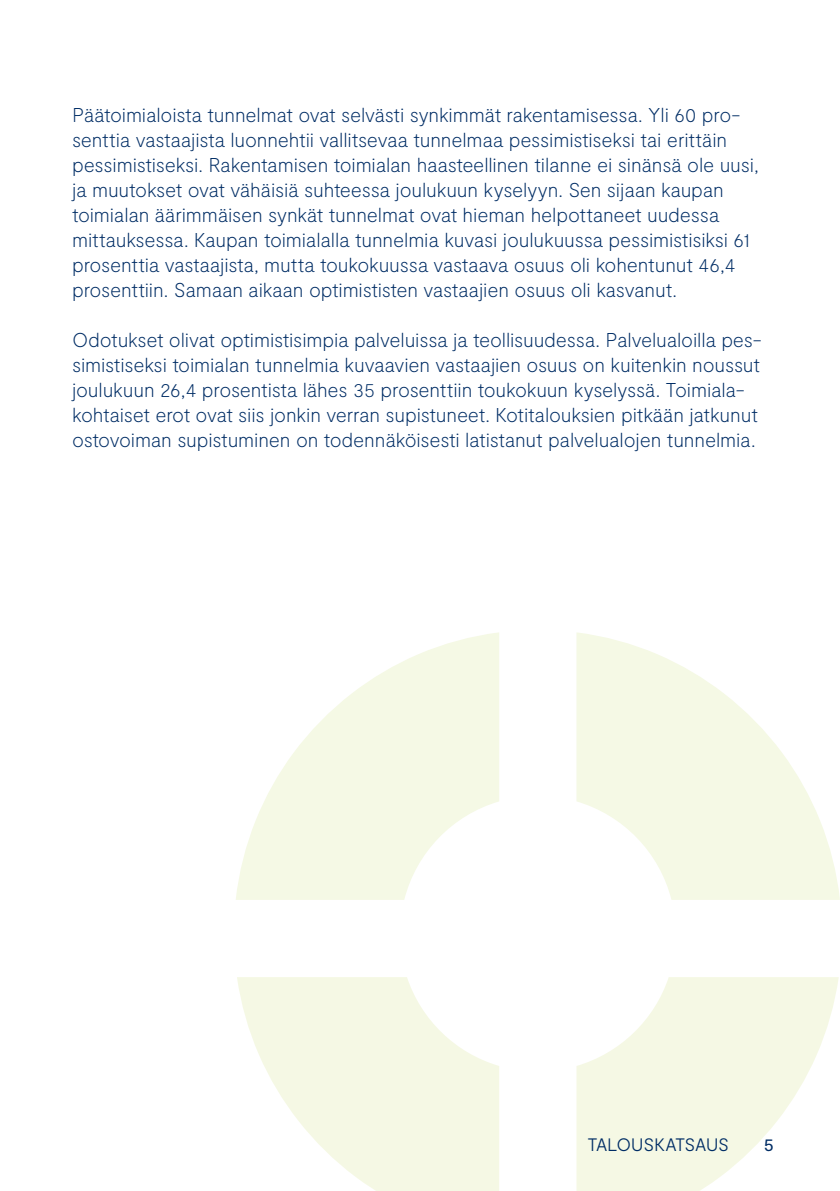
<style>
.page{position:relative;width:840px;height:1191px;background:#fff}
.page>*{position:absolute;margin:0;border:0;box-sizing:border-box;transform-origin:0 0}
.t1{font:100 20px/25px "Moderat";letter-spacing:-.01em;color:#002d65}
.t2{font:300 18px "Moderat";letter-spacing:-.025em;color:#002d65}
.t3{font:18px "Moderat";color:#002d65}
</style>
<div class="page">
<svg style="left:237px;top:977px;width:262px;height:214px;fill:#f5f8e4"></svg>
<svg style="left:576px;top:977px;width:262px;height:214px;fill:#f5f8e4"></svg>
<svg style="left:236px;top:632px;width:263px;height:268px;fill:#f5f9e5"></svg>
<svg style="left:576px;top:632px;width:263px;height:268px;fill:#f5f9e5"></svg>
<p class="t1" style="left:72px;top:103px;width:687px">Päätoimialoista tunnelmat ovat selvästi synkimmät rakentamisessa. Yli 60 pro&shy;senttia vastaajista luonnehtii vallitsevaa tunnelmaa pessimistiseksi tai erittäin pessimistiseksi. Rakentamisen toimialan haasteellinen tilanne ei sinänsä ole uusi, ja muutokset ovat vähäisiä suhteessa joulukuun kyselyyn. Sen sijaan kaupan toimialan äärimmäisen synkät tunnelmat ovat hieman helpottaneet uudessa mittauksessa. Kaupan toimialalla tunnelmia kuvasi joulukuussa pessimistisiksi 61 prosenttia vastaajista, mutta toukokuussa vastaava osuus oli kohentunut 46,4 prosenttiin. Samaan aikaan optimististen vastaajien osuus oli kasvanut.</p>
<p class="t1" style="left:72px;top:328px;width:690px">Odotukset olivat optimistisimpia palveluissa ja teollisuudessa. Palvelualoilla pes&shy;simistiseksi toimialan tunnelmia kuvaavien vastaajien osuus on kuitenkin noussut joulukuun 26,4 prosentista lähes 35 prosenttiin toukokuun kyselyssä. Toimiala&shy;kohtaiset erot ovat siis jonkin verran supistuneet. Kotitalouksien pitkään jatkunut ostovoiman supistuminen on todennäköisesti latistanut palvelualojen tunnelmia.</p>
<p class="t2" style="left:587px;top:1134px;width:143px">TALOUSKATSAUS</p>
<p class="t3" style="left:763px;top:1134px;width:12px">5</p>
</div>
